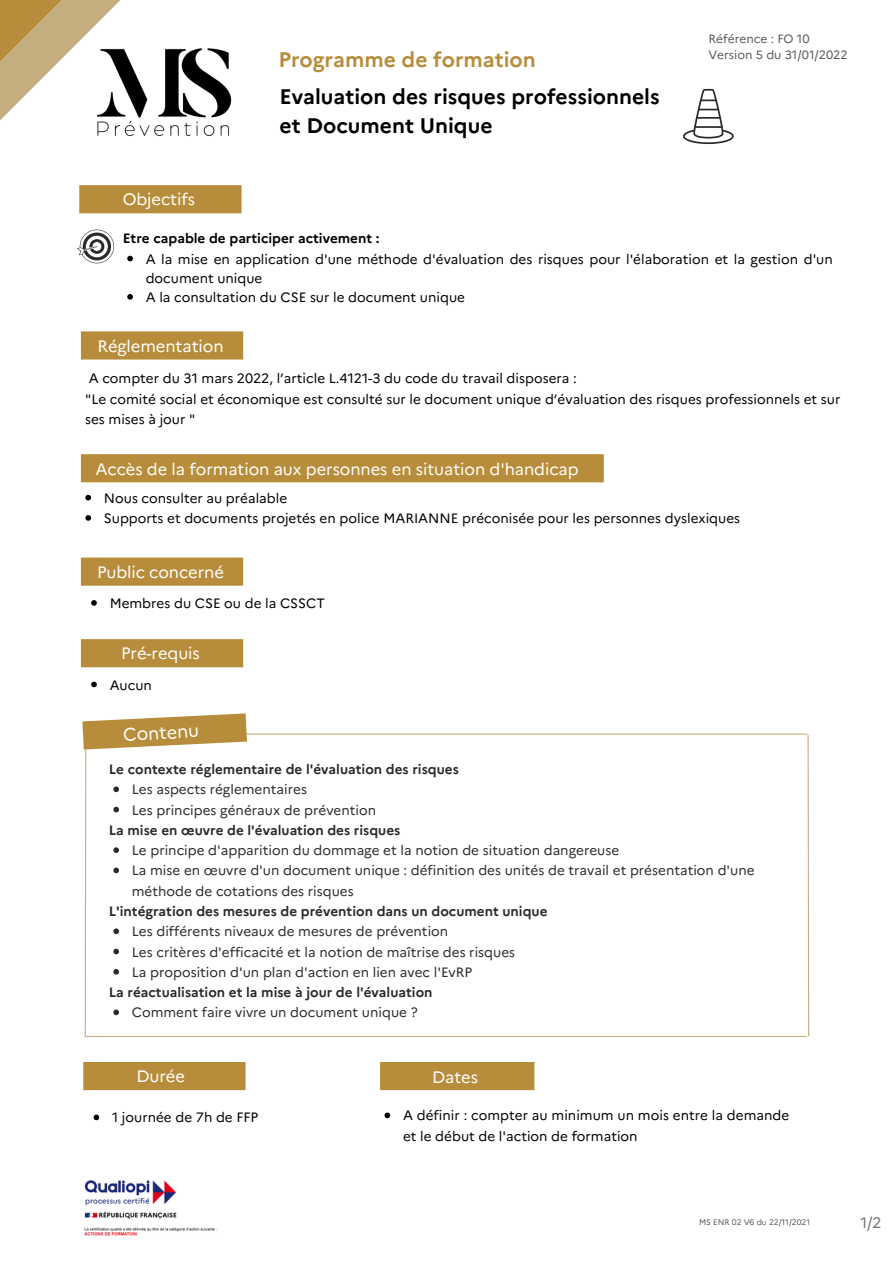
<style>
.page{position:relative;width:894px;height:1264px;background:#fff}
.page>*{position:absolute;margin:0;border:0;box-sizing:border-box;transform-origin:0 0}
.t1{font:700 21px "Marianne";color:#000}
.t2{font:700 21px "Marianne";color:#b78d3b}
.t3{font:18px "Marianne";color:#fff}
.t4{font:16.5px "Marianne";letter-spacing:-.005em;color:#fff}
.t5{font:15px "Marianne";color:#747272}
.t6{font:13.5px/20.2px "Marianne";color:#000}
.t7{font:13.5px/20.2px "Marianne";color:#2a2a2b}
.t8{font:700 13.5px "Marianne";color:#2a2a2b}
.t9{font:700 13.5px "Marianne";color:#000}
.t10{font:12px "Marianne";color:#5b5b5b}
.t11{font:8.1px "Marianne";color:#5b5b5b}
</style>
<div class="page">
<div style="left:79px;top:185px;width:162px;height:28px;background:#b78d3b"></div>
<svg style="left:77px;top:229px;width:37px;height:34px"></svg>
<div style="left:81px;top:331px;width:162px;height:28px;background:#b78d3b"></div>
<div style="left:81px;top:454px;width:522px;height:28px;background:#b78d3b"></div>
<svg style="left:85px;top:495px;width:6px;height:5px"></svg>
<svg style="left:85px;top:515px;width:6px;height:6px"></svg>
<svg style="left:91px;top:600px;width:6px;height:5px"></svg>
<div style="left:81px;top:557px;width:162px;height:28px;background:#b78d3b"></div>
<svg style="left:91px;top:681px;width:6px;height:6px"></svg>
<div style="left:81px;top:639px;width:162px;height:28px;background:#b78d3b"></div>
<img style="left:84px;top:1180px;width:133px;height:56px">
<svg style="left:0;top:0;width:121px;height:121px"></svg>
<img style="left:73px;top:31px;width:159px;height:105px">
<svg style="left:683px;top:89px;width:50px;height:55px"></svg>
<svg style="left:127px;top:256px;width:6px;height:5px"></svg>
<svg style="left:127px;top:294px;width:6px;height:6px"></svg>
<hr style="left:234px;top:733px;width:572px;height:1px;background:#c4ad7f">
<svg style="left:806px;top:734px;width:3px;height:303px"></svg>
<hr style="left:85px;top:1035px;width:721px;height:2px;background:#c4ad7f">
<svg style="left:82px;top:713px;width:194px;height:324px"></svg>
<svg style="left:93px;top:1114px;width:6px;height:6px"></svg>
<div style="left:83px;top:1061px;width:162px;height:29px;background:#b78d3b"></div>
<svg style="left:384px;top:1112px;width:6px;height:6px"></svg>
<div style="left:380px;top:1061px;width:154px;height:29px;background:#b78d3b"></div>
<p class="t4" style="left:123px;top:186px;width:74px">Objectifs</p>
<p class="t2" style="left:278px;top:43px;width:259px">Programme de formation</p>
<p class="t1" style="left:279px;top:80px;width:381px">Evaluation des risques professionnels</p>
<p class="t1" style="left:279px;top:109px;width:214px">et Document Unique</p>
<p class="t9" style="left:123px;top:228px;width:258px">Etre capable de participer activement :</p>
<p class="t10" style="left:708px;top:29px;width:103px">Référence : FO 10</p>
<p class="t10" style="left:708px;top:45px;width:141px">Version 5 du 31/01/2022</p>
<p class="t6" style="left:146px;top:248px;width:688px;line-height:19.2px">A la mise en application d'une méthode d'évaluation des risques pour l'élaboration et la gestion d'un document unique</p>
<p class="t6" style="left:146px;top:286px;width:321px">A la consultation du CSE sur le document unique</p>
<p class="t4" style="left:97px;top:333px;width:127px">Réglementation</p>
<p class="t6" style="left:89px;top:367px;width:489px">A compter du 31 mars 2022, l’article L.4121-3 du code du travail disposera :</p>
<p class="t6" style="left:85px;top:387px;width:756px">"Le comité social et économique est consulté sur le document unique d’évaluation des risques professionnels et sur ses mises à jour "</p>
<p class="t4" style="left:95px;top:456px;width:484px">Accès de la formation aux personnes en situation d'handicap</p>
<p class="t6" style="left:104px;top:486px;width:185px">Nous consulter au préalable</p>
<p class="t6" style="left:104px;top:507px;width:637px">Supports et documents projetés en police MARIANNE préconisée pour les personnes dyslexiques</p>
<p class="t4" style="left:97px;top:559px;width:128px">Public concerné</p>
<p class="t6" style="left:110px;top:592px;width:217px">Membres du CSE ou de la CSSCT</p>
<p class="t4" style="left:121px;top:640px;width:80px">Pré-requis</p>
<p class="t6" style="left:110px;top:673px;width:44px">Aucun</p>
<p class="t3" style="left:122px;top:720px;width:77px;rotate:-3deg">Contenu</p>
<p class="t8" style="left:109px;top:758px;width:351px">Le contexte réglementaire de l'évaluation des risques</p>
<p class="t7" style="left:132px;top:778px;width:176px">Les aspects réglementaires</p>
<p class="t7" style="left:132px;top:798px;width:246px">Les principes généraux de prévention</p>
<p class="t7" style="left:132px;top:839px;width:489px">Le principe d'apparition du dommage et la notion de situation dangereuse</p>
<p class="t7" style="left:132px;top:859px;width:624px">La mise en œuvre d'un document unique : définition des unités de travail et présentation d'une méthode de cotations des risques</p>
<p class="t7" style="left:132px;top:920px;width:318px">Les différents niveaux de mesures de prévention</p>
<p class="t7" style="left:132px;top:940px;width:385px">Les critères d'efficacité et la notion de maîtrise des risques</p>
<p class="t7" style="left:132px;top:960px;width:342px">La proposition d'un plan d'action en lien avec l'EvRP</p>
<p class="t7" style="left:132px;top:1001px;width:287px">Comment faire vivre un document unique ?</p>
<p class="t8" style="left:109px;top:819px;width:293px">La mise en œuvre de l'évaluation des risques</p>
<p class="t8" style="left:109px;top:900px;width:440px">L'intégration des mesures de prévention dans un document unique</p>
<p class="t8" style="left:109px;top:981px;width:325px">La réactualisation et la mise à jour de l'évaluation</p>
<p class="t4" style="left:136px;top:1063px;width:50px">Durée</p>
<p class="t6" style="left:112px;top:1106px;width:148px">1 journée de 7h de FFP</p>
<p class="t4" style="left:432px;top:1064px;width:47px">Dates</p>
<p class="t6" style="left:403px;top:1104px;width:387px">A définir : compter au minimum un mois entre la demande et le début de l'action de formation</p>
<p class="t11" style="left:699px;top:1215px;width:112px">MS ENR 02 V6 du 22/11/2021</p>
<p class="t5" style="left:860px;top:1211px;width:23px">1/2</p>
</div>
